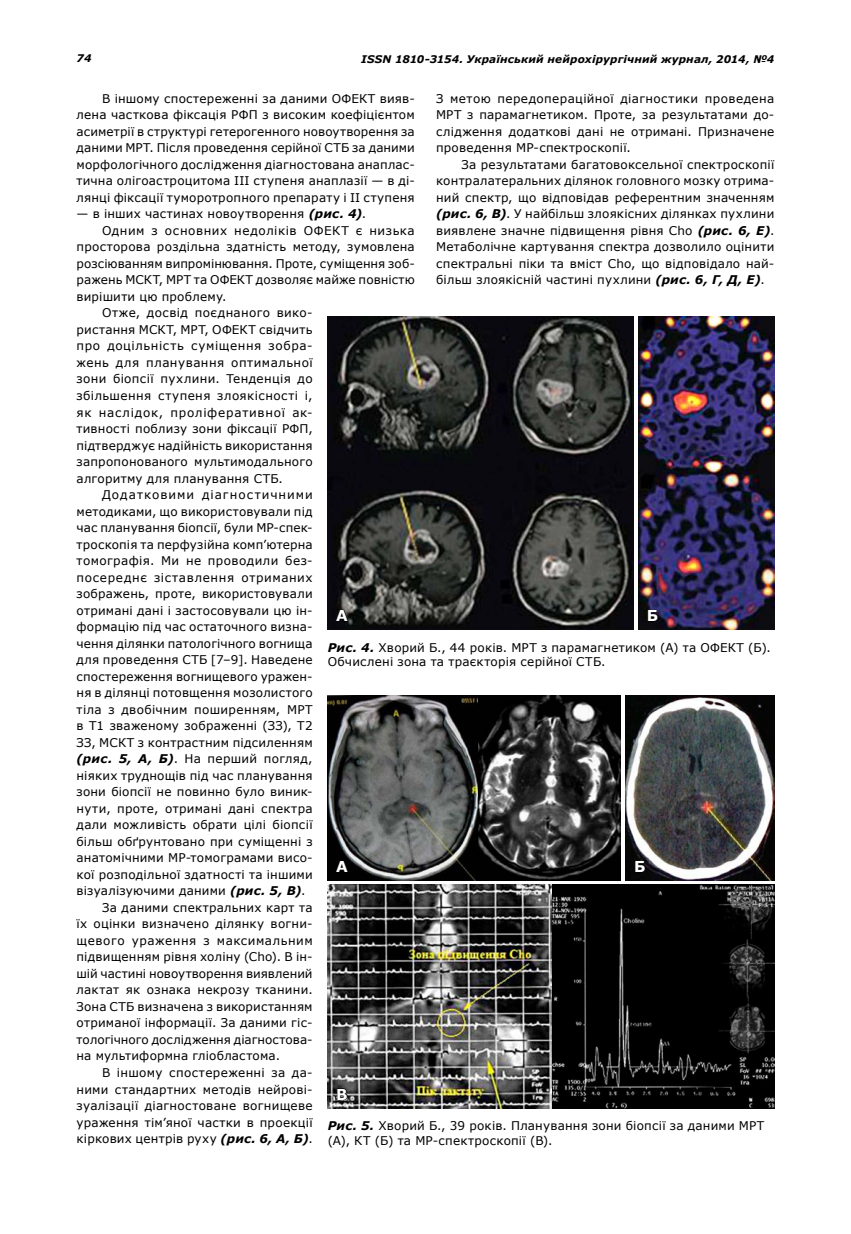
<style>
.page{position:relative;width:851px;height:1234px;background:#fff}
.page>*{position:absolute;margin:0;border:0;box-sizing:border-box;transform-origin:0 0}
.t1{font:700 15px "Verdana";color:#fff}
.t2{font:12px/16.5px "Verdana";letter-spacing:.015em;color:#000;text-align:justify}
.t3{font:12px "Verdana";letter-spacing:.035em;color:#000}
.t4{font:12px "Verdana";letter-spacing:.045em;color:#000}
.t5{font:12px "Verdana";letter-spacing:.05em;color:#000}
.t6{font:12px "Verdana";letter-spacing:-.005em;color:#000}
.t7{font:12px "Verdana";letter-spacing:.06em;color:#000}
.t8{font:12px "Verdana";letter-spacing:.08em;color:#000}
.t9{font:italic 700 10.5px "Verdana";letter-spacing:.015em;color:#000}
.s1{font-weight:700;font-style:italic}
</style>
<div class="page">
<img style="left:328px;top:316px;width:306px;height:313px">
<svg style="left:335px;top:609px;width:14px;height:12px"></svg>
<img style="left:638px;top:316px;width:136px;height:313px">
<svg style="left:647px;top:609px;width:11px;height:12px"></svg>
<img style="left:625px;top:695px;width:148px;height:185px">
<svg style="left:634px;top:860px;width:11px;height:12px"></svg>
<img style="left:328px;top:695px;width:293px;height:185px">
<svg style="left:335px;top:860px;width:14px;height:12px"></svg>
<img style="left:328px;top:884px;width:446px;height:223px">
<svg style="left:337px;top:1087px;width:11px;height:13px"></svg>
<p class="t9" style="left:77px;top:51px;width:16px">74</p>
<p class="t9" style="left:361px;top:53px;width:414px">ISSN 1810-3154. Український нейрохірургічний журнал, 2014, №4</p>
<p class="t2" style="left:76px;top:90px;width:340px;text-indent:26px">В іншому спостереженні за даними ОФЕКТ вияв&shy;лена часткова фіксація РФП з високим коефіцієнтом асиметрії в структурі гетерогенного новоутворення за даними МРТ. Після проведення серійної СТБ за даними морфологічного дослідження діагностована анаплас&shy;тична олігоастроцитома III ступеня анаплазії — в ді&shy;лянці фіксації туморотропного препарату і II ступеня</p>
<p class="t2" style="left:76px;top:205px;width:291px">— в інших частинах новоутворення <span class="s1">(рис. 4)</span>.</p>
<p class="t4" style="left:102px;top:223px;width:314px">Одним з основних недоліків ОФЕКТ є низька</p>
<p class="t2" style="left:76px;top:238px;width:340px">просторова роздільна здатність методу, зумовлена</p>
<p class="t2" style="left:76px;top:255px;width:340px">розсіюванням випромінювання. Проте, суміщення зоб-</p>
<p class="t2" style="left:76px;top:271px;width:340px">ражень МСКТ, МРТ та ОФЕКТ дозволяє майже повністю</p>
<p class="t2" style="left:76px;top:288px;width:151px">вирішити цю проблему.</p>
<p class="t2" style="left:102px;top:304px;width:212px">Отже, досвід поєднаного вико-</p>
<p class="t2" style="left:76px;top:321px;width:238px">ристання МСКТ, МРТ, ОФЕКТ свідчить</p>
<p class="t5" style="left:76px;top:338px;width:238px">про доцільність суміщення зобра-</p>
<p class="t3" style="left:76px;top:355px;width:238px">жень для планування оптимальної</p>
<p class="t2" style="left:76px;top:370px;width:238px">зони біопсії пухлини. Тенденція до</p>
<p class="t3" style="left:76px;top:388px;width:237px">збільшення ступеня злоякісності і,</p>
<p class="t7" style="left:76px;top:404px;width:238px">як наслідок, проліферативної ак-</p>
<p class="t2" style="left:76px;top:420px;width:238px">тивності поблизу зони фіксації РФП,</p>
<p class="t2" style="left:76px;top:436px;width:238px">підтверджує надійність використання</p>
<p class="t2" style="left:76px;top:453px;width:238px">запропонованого мультимодального</p>
<p class="t2" style="left:76px;top:469px;width:208px">алгоритму для планування СТБ.</p>
<p class="t8" style="left:102px;top:487px;width:212px">Додатковими діагностичними</p>
<p class="t2" style="left:76px;top:502px;width:238px">методиками, що використовували під</p>
<p class="t2" style="left:76px;top:519px;width:238px">час планування біопсії, були МР-спек-</p>
<p class="t2" style="left:76px;top:535px;width:238px">троскопія та перфузійна комп’ютерна</p>
<p class="t3" style="left:76px;top:553px;width:238px">томографія. Ми не проводили без-</p>
<p class="t5" style="left:76px;top:569px;width:237px">посереднє зіставлення отриманих</p>
<p class="t2" style="left:76px;top:585px;width:238px">зображень, проте, використовували</p>
<p class="t2" style="left:76px;top:601px;width:238px">отримані дані і застосовували цю ін-</p>
<p class="t2" style="left:76px;top:618px;width:238px">формацію під час остаточного визна-</p>
<p class="t2" style="left:76px;top:634px;width:238px">чення ділянки патологічного вогнища</p>
<p class="t2" style="left:76px;top:651px;width:238px">для проведення СТБ [7–9]. Наведене</p>
<p class="t2" style="left:76px;top:667px;width:238px">спостереження вогнищевого уражен-</p>
<p class="t2" style="left:76px;top:684px;width:238px">ня в ділянці потовщення мозолистого</p>
<p class="t2" style="left:76px;top:700px;width:238px">тіла з двобічним поширенням, МРТ</p>
<p class="t2" style="left:76px;top:717px;width:237px">в Т1 зваженому зображенні (ЗЗ), Т2</p>
<p class="t2" style="left:76px;top:733px;width:237px">ЗЗ, МСКТ з контрастним підсиленням</p>
<p class="t2" style="left:76px;top:750px;width:237px"><span class="s1">(рис. 5, А, Б)</span>. На перший погляд,</p>
<p class="t2" style="left:76px;top:766px;width:237px">ніяких труднощів під час планування</p>
<p class="t2" style="left:76px;top:783px;width:238px">зони біопсії не повинно було виник-</p>
<p class="t2" style="left:76px;top:799px;width:237px">нути, проте, отримані дані спектра</p>
<p class="t2" style="left:76px;top:816px;width:238px">дали можливість обрати цілі біопсії</p>
<p class="t2" style="left:76px;top:832px;width:237px">більш обґрунтовано при суміщенні з</p>
<p class="t2" style="left:76px;top:849px;width:238px">анатомічними МР-томограмами висо-</p>
<p class="t2" style="left:76px;top:865px;width:237px">кої розподільної здатності та іншими</p>
<p class="t2" style="left:76px;top:882px;width:230px">візуалізуючими даними <span class="s1">(рис. 5, В)</span>.</p>
<p class="t2" style="left:102px;top:898px;width:212px">За даними спектральних карт та</p>
<p class="t2" style="left:76px;top:915px;width:238px">їх оцінки визначено ділянку вогни-</p>
<p class="t4" style="left:76px;top:932px;width:238px">щевого ураження з максимальним</p>
<p class="t2" style="left:76px;top:948px;width:238px">підвищенням рівня холіну (Cho). В ін-</p>
<p class="t6" style="left:76px;top:965px;width:237px">шій частині новоутворення виявлений</p>
<p class="t2" style="left:76px;top:981px;width:238px">лактат як ознака некрозу тканини.</p>
<p class="t2" style="left:76px;top:997px;width:237px">Зона СТБ визначена з використанням</p>
<p class="t2" style="left:76px;top:1014px;width:238px">отриманої інформації. За даними гіс-</p>
<p class="t2" style="left:76px;top:1030px;width:238px">тологічного дослідження діагностова-</p>
<p class="t2" style="left:76px;top:1047px;width:205px">на мультиформна гліобластома.</p>
<p class="t2" style="left:102px;top:1063px;width:212px">В іншому спостереженні за да-</p>
<p class="t2" style="left:76px;top:1080px;width:238px">ними стандартних методів нейрові-</p>
<p class="t2" style="left:76px;top:1096px;width:238px">зуалізації діагностоване вогнищеве</p>
<p class="t2" style="left:76px;top:1113px;width:237px">ураження тім’яної частки в проекції</p>
<p class="t2" style="left:76px;top:1129px;width:238px">кіркових центрів руху <span class="s1">(рис. 6, А, Б)</span>.</p>
<p class="t2" style="left:436px;top:90px;width:340px">З метою передопераційної діагностики проведена МРТ з парамагнетиком. Проте, за результатами до&shy;слідження додаткові дані не отримані. Призначене проведення МР-спектроскопії.</p>
<p class="t2" style="left:436px;top:156px;width:340px;text-indent:26px">За результатами багатовоксельної спектроскопії контралатеральних ділянок головного мозку отрима&shy;ний спектр, що відповідав референтним значенням <span class="s1">(рис. 6, В)</span>. У найбільш злоякісних ділянках пухлини виявлене значне підвищення рівня Cho <span class="s1">(рис. 6, Е)</span>.<br>Метаболічне картування спектра дозволило оцінити спектральні піки та вміст Cho, що відповідало най&shy;більш злоякісній частині пухлини <span class="s1">(рис. 6, Г, Д, Е)</span>.</p>
<p class="t1" style="left:336px;top:606px;width:13px">А</p>
<p class="t1" style="left:646px;top:606px;width:13px">Б</p>
<p class="t2" style="left:328px;top:639px;width:444px;line-height:14.4px"><span class="s1">Рис. 4.</span> Хворий Б., 44 років. МРТ з парамагнетиком (А) та ОФЕКТ (Б).<br>Обчислені зона та траєкторія серійної СТБ.</p>
<p class="t1" style="left:336px;top:856px;width:13px">А</p>
<p class="t1" style="left:634px;top:856px;width:13px">Б</p>
<p class="t1" style="left:336px;top:1084px;width:13px">В</p>
<p class="t2" style="left:328px;top:1117px;width:438px;line-height:14.4px"><span class="s1">Рис. 5.</span> Хворий Б., 39 років. Планування зони біопсії за даними МРТ (А), КТ (Б) та МР-спектроскопії (В).</p>
</div>
